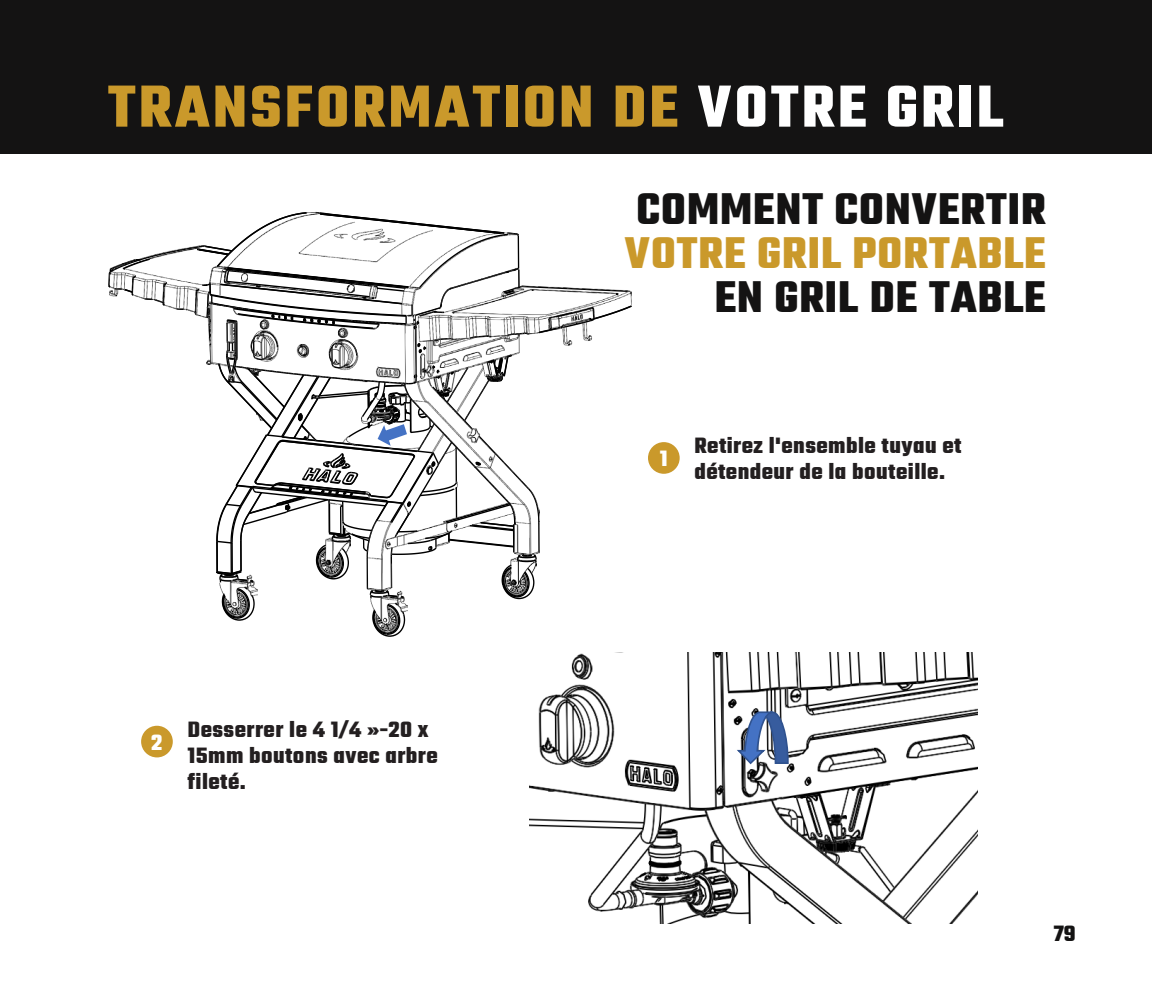
<style>
.page{position:relative;width:1152px;height:1008px;background:#fff}
.page>*{position:absolute;margin:0;border:0;box-sizing:border-box;transform-origin:0 0}
.t1{font:700 64px "Teko";letter-spacing:.05em;color:#ca992b}
.t2{font:700 48px/44px "Teko";letter-spacing:.02em;color:#141313;text-align:right}
.t3{font:700 24px/26px "Teko";letter-spacing:.02em;color:#231f20}
.t4{font:700 24px "Teko";color:#141313}
.t5{font:700 24px "Teko";color:#fff}
.s1{color:#fff}
.s2{color:#ca992b}
</style>
<div class="page">
<div style="left:0;top:0;width:1152px;height:153px;background:#141313"></div>
<div style="left:648px;top:442px;width:32px;height:32px;background:#ca992b;border-radius:50%"></div>
<div style="left:141px;top:726px;width:32px;height:31px;background:#ca992b;border-radius:50%"></div>
<svg style="left:108px;top:212px;width:524px;height:425px"></svg>
<svg style="left:529px;top:652px;width:448px;height:271px"></svg>
<p class="t1" style="left:108px;top:65px;width:897px">TRANSFORMATION DE <span class="s1">VOTRE GRIL</span></p>
<p class="t2" style="left:625px;top:190px;width:423px">COMMENT CONVERTIR<br><span class="s2">VOTRE GRIL PORTABLE<br></span>EN GRIL DE TABLE</p>
<p class="t5" style="left:660px;top:443px;width:9px">1</p>
<p class="t3" style="left:694px;top:434px;width:269px">Retirez l'ensemble tuyau et détendeur de la bouteille.</p>
<p class="t5" style="left:151px;top:727px;width:13px">2</p>
<p class="t3" style="left:188px;top:718px;width:252px">Desserrer le 4 1/4 »-20 x<br>15mm boutons avec arbre fileté.</p>
<p class="t4" style="left:1054px;top:918px;width:23px">79</p>
</div>
